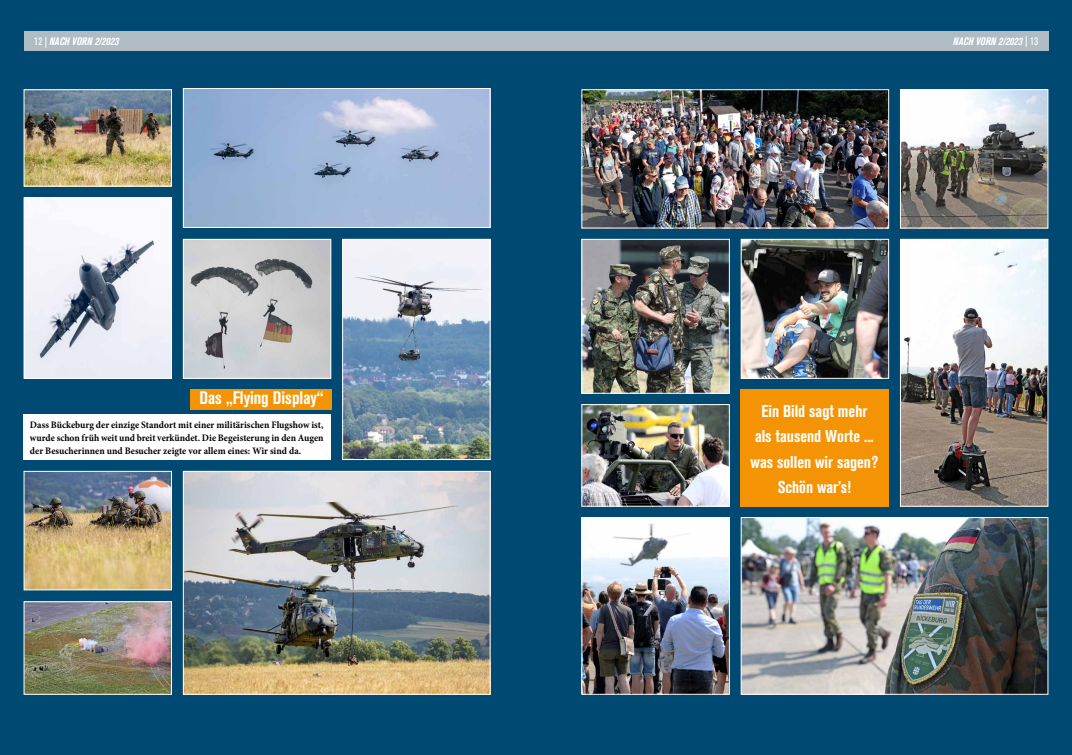
<style>
.page{position:relative;width:1072px;height:755px;background:#fff}
.page>*{position:absolute;margin:0;border:0;box-sizing:border-box;transform-origin:0 0}
.t1{font:18px "Akzidenz Grotesk BQ Bd Cnd Alt";color:#fff}
.t2{font:17px/25.2px "Akzidenz Grotesk BQ Bd Cnd Alt";color:#fff;text-align:center}
.t3{font:italic 700 condensed 10.8px "Akzidenz Grotesk BQ";color:#fff}
.t4{font:700 9.9px/13px "Minion Pro";color:#000;text-align:justify;scale:.96 1}
.s1{font-weight:400;font-style:normal}
</style>
<div class="page">
<div style="left:0;top:0;width:1071px;height:754px;background:#004972"></div>
<div style="left:24px;top:31px;width:1025px;height:20px;background:#b0bcc3"></div>
<div style="left:190px;top:389px;width:141px;height:20px;background:#f49405"></div>
<div style="left:24px;top:414px;width:307px;height:45px;background:#fff"></div>
<div style="left:740px;top:389px;width:149px;height:117px;background:#f49405"></div>
<img style="left:26px;top:472px;width:144px;height:116px">
<div style="left:24px;top:470px;width:148px;height:120px;border:1px solid #fff"></div>
<img style="left:185px;top:472px;width:303px;height:220px">
<div style="left:183px;top:470px;width:307px;height:224px;border:1px solid #fff"></div>
<img style="left:26px;top:602px;width:144px;height:90px">
<div style="left:24px;top:600px;width:148px;height:94px;border:1px solid #fff"></div>
<img style="left:26px;top:91px;width:144px;height:93px">
<div style="left:24px;top:89px;width:148px;height:97px;border:1px solid #fff"></div>
<img style="left:742px;top:518px;width:304px;height:174px">
<div style="left:740px;top:516px;width:308px;height:178px;border:1px solid #fff"></div>
<img style="left:583px;top:518px;width:145px;height:174px">
<div style="left:581px;top:516px;width:149px;height:178px;border:1px solid #fff"></div>
<img style="left:902px;top:241px;width:144px;height:263px">
<div style="left:900px;top:239px;width:148px;height:267px;border:1px solid #fff"></div>
<img style="left:583px;top:241px;width:145px;height:150px">
<div style="left:581px;top:239px;width:149px;height:154px;border:1px solid #fff"></div>
<img style="left:344px;top:241px;width:144px;height:216px">
<div style="left:342px;top:239px;width:148px;height:220px;border:1px solid #fff"></div>
<img style="left:583px;top:406px;width:145px;height:98px">
<div style="left:581px;top:404px;width:149px;height:102px;border:1px solid #fff"></div>
<img style="left:583px;top:91px;width:304px;height:135px">
<div style="left:581px;top:89px;width:308px;height:139px;border:1px solid #fff"></div>
<img style="left:742px;top:241px;width:145px;height:135px">
<div style="left:740px;top:239px;width:149px;height:139px;border:1px solid #fff"></div>
<img style="left:185px;top:241px;width:144px;height:135px">
<div style="left:183px;top:239px;width:148px;height:139px;border:1px solid #fff"></div>
<img style="left:26px;top:199px;width:144px;height:177px">
<div style="left:24px;top:197px;width:148px;height:181px;border:1px solid #fff"></div>
<img style="left:185px;top:90px;width:303px;height:136px">
<div style="left:183px;top:88px;width:307px;height:140px;border:1px solid #fff"></div>
<img style="left:902px;top:91px;width:144px;height:135px">
<div style="left:900px;top:89px;width:148px;height:139px;border:1px solid #fff"></div>
<p class="t3" style="left:965px;top:35px;width:74px">Nach Vorn 2020 <span class="s1">| 13</span></p>
<p class="t3" style="left:34px;top:35px;width:86px"><span class="s1">12 |</span> NACH VORN 2/2023</p>
<p class="t3" style="left:953px;top:35px;width:71px">NACH VORN 2/ 3</p>
<h1 class="t1" style="left:199px;top:387px;width:126px">Das „Flying Display“</h1>
<p class="t4" style="left:30px;top:417px;width:307px">Dass Bückeburg der einzige Standort mit einer militärischen Flugshow ist, wurde schon früh weit und breit verkündet. Die Begeisterung in den Augen der Besucherinnen und Besucher zeigte vor allem eines: Wir sind da.</p>
<h2 class="t2" style="left:750px;top:398px;width:129px">Ein Bild sagt mehr<br>als tausend Worte ... was sollen wir sagen?<br>Schön war’s!</h2>
</div>
